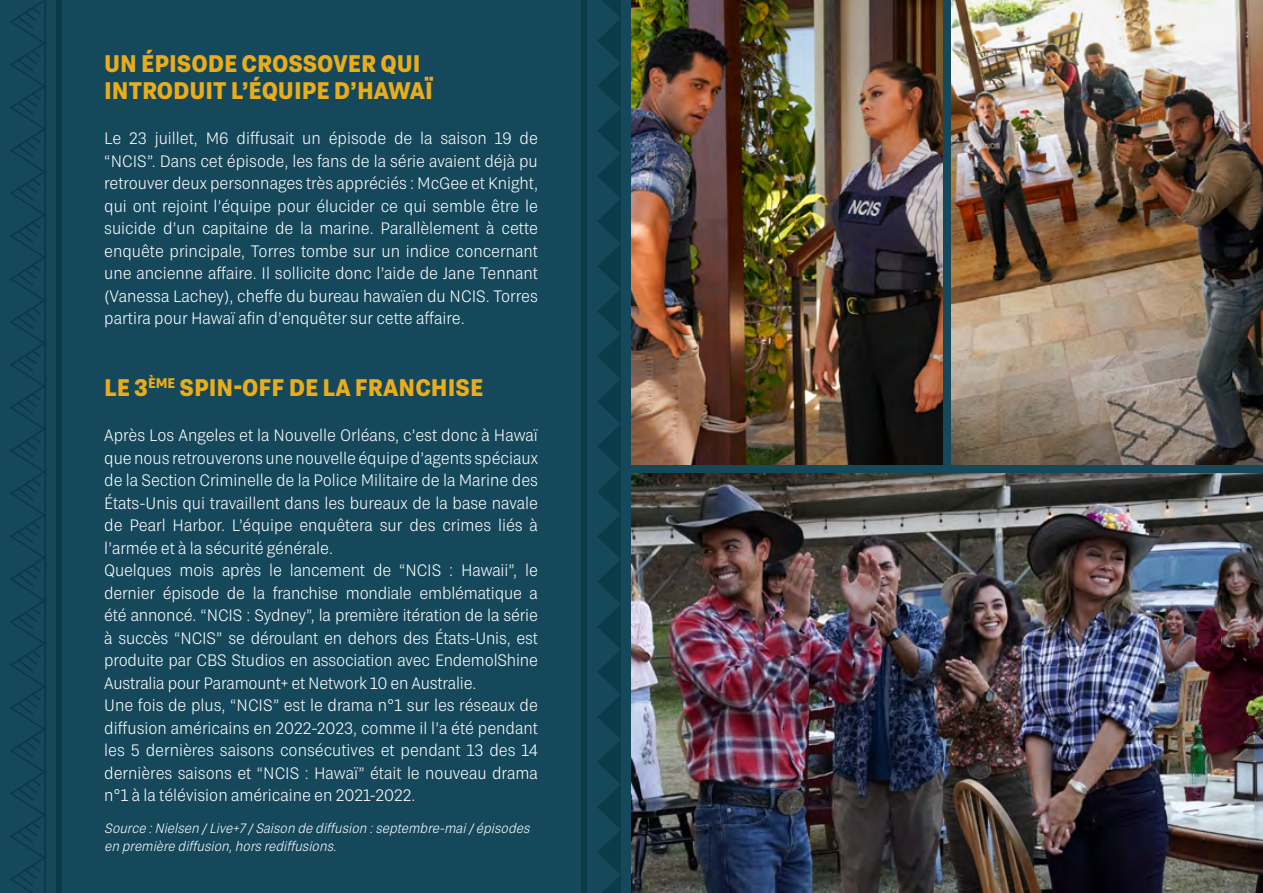
<style>
.page{position:relative;width:1263px;height:893px;background:#15485b}
.page>*{position:absolute;margin:0;border:0;box-sizing:border-box;transform-origin:0 0}
.t1{font:700 24px/27px "Grtsk Exa";color:#e9ad1c}
.t2{font:300 16.5px/22.5px "Grtsk Exa";color:#fff;text-align:justify}
.t3{font:italic 300 13.5px/18px "Grtsk Exa";color:#fff}
</style>
<div class="page">
<img style="left:631px;top:473px;width:632px;height:420px">
<img style="left:631px;top:0;width:312px;height:465px">
<img style="left:951px;top:0;width:312px;height:465px">
<svg style="left:10px;top:0;width:36px;height:893px"></svg>
<div style="left:56px;top:0;width:6px;height:893px;background:#093a47"></div>
<div style="left:581px;top:0;width:6px;height:893px;background:#093a47"></div>
<svg style="left:597px;top:0;width:24px;height:893px"></svg>
<h1 class="t1" style="left:104px;top:49px;width:330px">UN ÉPISODE CROSSOVER QUI<br>INTRODUIT L’ÉQUIPE D’HAWAÏ</h1>
<p class="t2" style="left:104px;top:127px;width:435px">Le 23 juillet, M6 diffusait un épisode de la saison 19 de “NCIS”. Dans cet épisode, les fans de la série avaient déjà pu retrouver deux personnages très appréciés : McGee et Knight, qui ont rejoint l’équipe pour élucider ce qui semble être le suicide d’un capitaine de la marine. Parallèlement à cette enquête principale, Torres tombe sur un indice concernant une ancienne affaire. Il sollicite donc l’aide de Jane Tennant (Vanessa Lachey), cheffe du bureau hawaïen du NCIS. Torres partira pour Hawaï afin d’enquêter sur cette affaire.</p>
<h1 class="t1" style="left:104px;top:373px;width:381px">LE 3<sup>ÈME</sup> SPIN-OFF DE LA FRANCHISE</h1>
<p class="t2" style="left:104px;top:424px;width:435px;text-align:left">Après Los Angeles et la Nouvelle Orléans, c’est donc à Hawaï que nous retrouverons une nouvelle équipe d’agents spéciaux de la Section Criminelle de la Police Militaire de la Marine des États-Unis qui travaillent dans les bureaux de la base navale de Pearl Harbor. L’équipe enquêtera sur des crimes liés à l’armée et à la sécurité générale.<br>Quelques mois après le lancement de “NCIS : Hawaii”, le dernier épisode de la franchise mondiale emblématique a été annoncé. “NCIS : Sydney”, la première itération de la série à succès “NCIS” se déroulant en dehors des États-Unis, est produite par CBS Studios en association avec EndemolShine Australia pour Paramount+ et Network 10 en Australie.<br>Une fois de plus, “NCIS” est le drama n°1 sur les réseaux de diffusion américains en 2022-2023, comme il l’a été pendant les 5 dernières saisons consécutives et pendant 13 des 14 dernières saisons et “NCIS : Hawaï” était le nouveau drama n°1 à la télévision américaine en 2021-2022.</p>
<p class="t3" style="left:104px;top:819px;width:430px">Source :Nielsen /Live+7/Saison de diffusion :septembre-mai/épisodes en première diffusion,hors rediffusions.</p>
</div>
